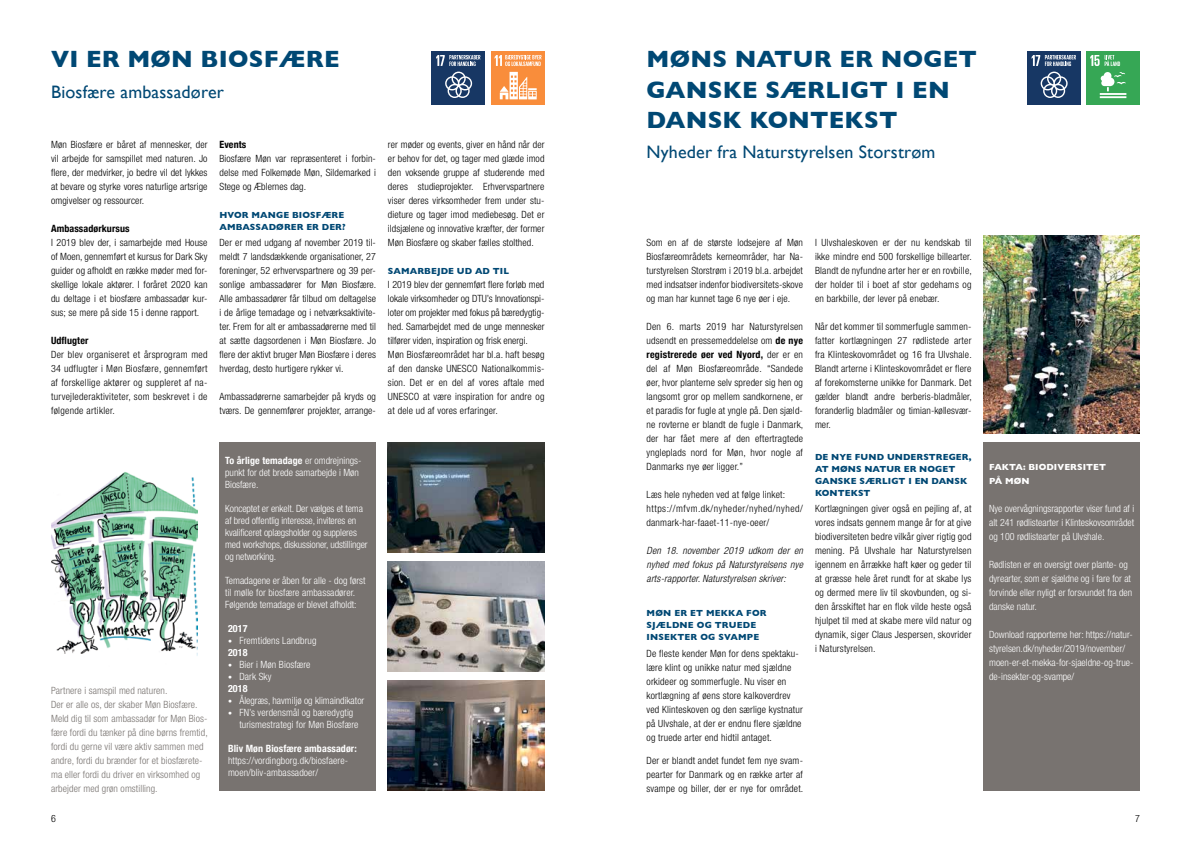
<style>
.page{position:relative;width:1191px;height:842px;background:#fff}
.page>*{position:absolute;margin:0;border:0;box-sizing:border-box;transform-origin:0 0}
.t1{font:700 24px/30px "Gill Sans";letter-spacing:.01em;color:#004874}
.t2{font:18px "Gill Sans";letter-spacing:.01em;color:#004874}
.t3{font:300 condensed 10px/14px "Helvetica Neue";letter-spacing:.02em;color:#000;text-align:justify}
.t4{font:300 condensed 10px/12px "Helvetica Neue";color:#fff}
.t5{font:300 condensed 10px/14px "Helvetica Neue";color:#000}
.t6{font:300 condensed 10px/14px "Helvetica Neue";letter-spacing:.01em;color:#787370}
.t7{font:italic 300 condensed 10px/14px "Helvetica Neue";letter-spacing:.02em;color:#000;text-align:justify}
.t8{font:700 condensed 10px "Helvetica Neue";letter-spacing:.01em;color:#000}
.t9{font:700 condensed 10px "Helvetica Neue";letter-spacing:.01em;color:#fff}
.t10{font:700 9px/12px "Gill Sans";letter-spacing:.01em;color:#004874}
.t11{font:700 9px/14px "Gill Sans";letter-spacing:.01em;color:#fff}
.s1{font-weight:700}
.s2{font-size:8px}
</style>
<div class="page">
<div style="left:432px;top:51px;width:53px;height:53px;background:#173764"></div>
<svg style="left:445px;top:72px;width:27px;height:26px"></svg>
<svg style="left:436px;top:55px;width:44px;height:11px"></svg>
<div style="left:1027px;top:51px;width:53px;height:53px;background:#173764"></div>
<svg style="left:1040px;top:72px;width:27px;height:26px"></svg>
<svg style="left:1031px;top:55px;width:45px;height:11px"></svg>
<div style="left:491px;top:51px;width:53px;height:53px;background:#f98d3b"></div>
<svg style="left:500px;top:72px;width:36px;height:27px"></svg>
<svg style="left:494px;top:55px;width:47px;height:11px"></svg>
<div style="left:1086px;top:51px;width:54px;height:53px;background:#36a755"></div>
<hr style="left:1099px;top:93px;width:27px;height:2px;background:#fff">
<hr style="left:1099px;top:96px;width:27px;height:2px;background:#fff">
<svg style="left:1100px;top:72px;width:25px;height:19px"></svg>
<svg style="left:1090px;top:55px;width:30px;height:11px"></svg>
<div style="left:219px;top:442px;width:157px;height:349px;background:#787370"></div>
<div style="left:983px;top:442px;width:157px;height:349px;background:#787370"></div>
<img style="left:51px;top:472px;width:146px;height:183px">
<img style="left:388px;top:442px;width:156px;height:111px">
<img style="left:388px;top:680px;width:156px;height:111px">
<img style="left:388px;top:561px;width:156px;height:111px">
<img style="left:983px;top:235px;width:157px;height:199px">
<h1 class="t1" style="left:51px;top:44px;width:290px">VI ER MØN BIOSFÆRE</h1>
<h2 class="t2" style="left:51px;top:81px;width:174px">Biosfære ambassadører</h2>
<p class="t3" style="left:51px;top:137px;width:158px">Møn Biosfære er båret af mennesker, der vil arbejde for samspillet med naturen. Jo flere, der medvirker, jo bedre vil det lykkes at bevare og styrke vores naturlige artsrige omgivelser og ressourcer.</p>
<p class="t8" style="left:51px;top:220px;width:80px">Ambassadørkursus</p>
<p class="t3" style="left:51px;top:235px;width:158px">I 2019 blev der, i samarbejde med House of Moen, gennemført et kursus for Dark Sky guider og afholdt en række møder med for&shy;skellige lokale aktører. I foråret 2020 kan du deltage i et biosfære ambassadør kur&shy;sus; se mere på side 15 i denne rapport.</p>
<p class="t8" style="left:51px;top:332px;width:39px">Udflugter</p>
<p class="t3" style="left:51px;top:347px;width:158px">Der blev organiseret et årsprogram med 34 udflugter i Møn Biosfære, gennemført af forskellige aktører og suppleret af na&shy;turvejlederaktiviteter, som beskrevet i de følgende artikler.</p>
<p class="t8" style="left:219px;top:136px;width:28px">Events</p>
<p class="t3" style="left:219px;top:151px;width:158px">Biosfære Møn var repræsenteret i forbin&shy;delse med Folkemøde Møn, Sildemarked i Stege og Æblernes dag.</p>
<p class="t10" style="left:219px;top:209px;width:127px">HVOR MANGE BIOSFÆRE<br>AMBASSADØRER ER DER?</p>
<p class="t3" style="left:219px;top:235px;width:158px">Der er med udgang af november 2019 til&shy;meldt 7 landsdækkende organisationer, 27 foreninger, 52 erhvervspartnere og 39 per&shy;sonlige ambassadører for Møn Biosfære.<br>Alle ambassadører får tilbud om deltagelse i de årlige temadage og i netværksaktivite&shy;ter. Frem for alt er ambassadørerne med til at sætte dagsordenen i Møn Biosfære. Jo flere der aktivt bruger Møn Biosfære i deres hverdag, desto hurtigere rykker vi.</p>
<p class="t3" style="left:219px;top:389px;width:158px">Ambassadørerne samarbejder på kryds og tværs. De gennemfører projekter, arrange-</p>
<p class="t3" style="left:388px;top:137px;width:158px">rer møder og events, giver en hånd når der er behov for det, og tager med glæde imod den voksende gruppe af studerende med deres studieprojekter. Erhvervspartnere viser deres virksomheder frem under stu&shy;dieture og tager imod mediebesøg. Det er ildsjælene og innovative kræfter, der former Møn Biosfære og skaber fælles stolthed.</p>
<p class="t10" style="left:388px;top:265px;width:123px">SAMARBEJDE UD AD TIL</p>
<p class="t5" style="left:388px;top:277px;width:158px">I 2019 blev der gennemført flere forløb med lokale virksomheder og DTU’s Innovationspi&shy;loter om projekter med fokus på bæredygtig&shy;hed. Samarbejdet med de unge mennesker tilfører viden, inspiration og frisk energi.<br>Møn Biosfæreområdet har bl.a. haft besøg af den danske UNESCO Nationalkommis&shy;sion. Det er en del af vores aftale med UNESCO at være inspiration for andre og at dele ud af vores erfaringer.</p>
<p class="t6" style="left:51px;top:683px;width:158px">Partnere i samspil med naturen.<br>Der er alle os, der skaber Møn Biosfære.<br>Meld dig til som ambassadør for Møn Bios&shy;fære fordi du tænker på dine børns fremtid, fordi du gerne vil være aktiv sammen med andre, fordi du brænder for et biosfærete&shy;ma eller fordi du driver en virksomhed og arbejder med grøn omstilling.</p>
<p class="t4" style="left:225px;top:454px;width:138px"><span class="s1">To årlige temadage</span> er omdrejnings&shy;punkt for det brede samarbejde i Møn<br>Biosfære.</p>
<p class="t4" style="left:225px;top:502px;width:144px">Konceptet er enkelt. Der vælges et tema af bred offentlig interesse, inviteres en kvalificeret oplægsholder og suppleres med workshops, diskussioner, udstillinger og networking.</p>
<p class="t4" style="left:225px;top:574px;width:142px">Temadagene er åben for alle - dog først til mølle for biosfære ambassadører.<br>Følgende temadage er blevet afholdt:</p>
<p class="t9" style="left:228px;top:620px;width:21px">2017</p>
<p class="t4" style="left:228px;top:634px;width:90px"><span class="s2">•</span> Fremtidens Landbrug<br><span class="s1">2018</span></p>
<p class="t4" style="left:228px;top:658px;width:84px"><span class="s2">•</span> Bier i Møn Biosfære</p>
<p class="t4" style="left:228px;top:670px;width:45px"><span class="s2">•</span> Dark Sky<br><span class="s1">2018</span></p>
<p class="t4" style="left:228px;top:694px;width:138px"><span class="s2">•</span> Ålegræs, havmiljø og klimaindikator</p>
<p class="t4" style="left:239px;top:706px;width:121px;text-indent:-11px"><span class="s2">•</span> FN’s verdensmål og bæredygtig turismestrategi for Møn Biosfære</p>
<p class="t9" style="left:228px;top:740px;width:130px">Bliv Møn Biosfære ambassadør:</p>
<p class="t4" style="left:228px;top:754px;width:121px">https://vordingborg.dk/biosfaere&shy;moen/bliv-ambassadoer/</p>
<h1 class="t1" style="left:646px;top:44px;width:332px">MØNS NATUR ER NOGET<br>GANSKE SÆRLIGT I EN<br>DANSK KONTEKST</h1>
<h2 class="t2" style="left:646px;top:141px;width:290px">Nyheder fra Naturstyrelsen Storstrøm</h2>
<p class="t3" style="left:646px;top:235px;width:158px">Som en af de største lodsejere af Møn Biosfæreområdets kerneområder, har Na&shy;turstyrelsen Storstrøm i 2019 bl.a. arbejdet med indsatser indenfor biodiversitets-skove og man har kunnet tage 6 nye øer i eje.</p>
<p class="t3" style="left:646px;top:319px;width:158px">Den 6. marts 2019 har Naturstyrelsen udsendt en pressemeddelelse om <span class="s1">de nye registrerede øer ved Nyord,</span> der er en del af Møn Biosfæreområde. “Sandede øer, hvor planterne selv spreder sig hen og langsomt gror op mellem sandkornene, er et paradis for fugle at yngle på. Den sjæld&shy;ne rovterne er blandt de fugle i Danmark, der har fået mere af den eftertragtede yngleplads nord for Møn, hvor nogle af Danmarks nye øer ligger.”</p>
<p class="t3" style="left:646px;top:487px;width:158px;text-align:left">Læs hele nyheden ved at følge linket: https://mfvm.dk/nyheder/nyhed/nyhed/ danmark-har-faaet-11-nye-oeer/</p>
<p class="t7" style="left:646px;top:543px;width:158px">Den 18. november 2019 udkom der en nyhed med fokus på Naturstyrelsens nye arts-rapporter. Naturstyrelsen skriver:</p>
<p class="t10" style="left:646px;top:607px;width:121px">MØN ER ET MEKKA FOR<br>SJÆLDNE OG TRUEDE<br>INSEKTER OG SVAMPE</p>
<p class="t3" style="left:646px;top:646px;width:158px;text-align:left">De fleste kender Møn for dens spektaku&shy;lære klint og unikke natur med sjældne orkideer og sommerfugle. Nu viser en kortlægning af øens store kalkoverdrev ved Klinteskoven og den særlige kystnatur på Ulvshale, at der er endnu flere sjældne og truede arter end hidtil antaget.</p>
<p class="t3" style="left:646px;top:753px;width:158px">Der er blandt andet fundet fem nye svam&shy;pearter for Danmark og en række arter af svampe og biller, der er nye for området.</p>
<p class="t3" style="left:815px;top:235px;width:158px">I Ulvshaleskoven er der nu kendskab til ikke mindre end 500 forskellige billearter.<br>Blandt de nyfundne arter her er en rovbille, der holder til i boet af stor gedehams og en barkbille, der lever på enebær.</p>
<p class="t3" style="left:815px;top:319px;width:158px">Når det kommer til sommerfugle sammen&shy;fatter kortlægningen 27 rødlistede arter fra Klinteskovområdet og 16 fra Ulvshale.<br>Blandt arterne i Klinteskovområdet er flere af forekomsterne unikke for Danmark. Det gælder blandt andre berberis-bladmåler, foranderlig bladmåler og timian-køllesvær&shy;mer.</p>
<p class="t10" style="left:815px;top:451px;width:158px">DE NYE FUND UNDERSTREGER,<br>AT MØNS NATUR ER NOGET<br>GANSKE SÆRLIGT I EN DANSK<br>KONTEKST</p>
<p class="t3" style="left:815px;top:501px;width:158px">Kortlægningen giver også en pejling af, at vores indsats gennem mange år for at give biodiversiteten bedre vilkår giver rigtig god mening. På Ulvshale har Naturstyrelsen igennem en årrække haft køer og geder til at græsse hele året rundt for at skabe lys og dermed mere liv til skovbunden, og si&shy;den årsskiftet har en flok vilde heste også hjulpet til med at skabe mere vild natur og dynamik, siger Claus Jespersen, skovrider i Naturstyrelsen.</p>
<p class="t11" style="left:989px;top:460px;width:118px">FAKTA: BIODIVERSITET<br>PÅ MØN</p>
<p class="t4" style="left:989px;top:501px;width:147px;line-height:14px;text-align:justify">Nye overvågningsrapporter viser fund af i alt 241 rødlistearter i Klinteskovsområdet og 100 rødlistearter på Ulvshale.</p>
<p class="t4" style="left:989px;top:557px;width:145px;line-height:14px">Rødlisten er en oversigt over plante- og dyrearter, som er sjældne og i fare for at forvinde eller nyligt er forsvundet fra den danske natur.</p>
<p class="t4" style="left:989px;top:627px;width:146px;line-height:14px">Download rapporterne her: https://natur&shy;styrelsen.dk/nyheder/2019/november/ moen-er-et-mekka-for-sjaeldne-og-true&shy;de-insekter-og-svampe/</p>
<p class="t3" style="left:51px;top:811px;width:6px">6</p>
<p class="t3" style="left:1135px;top:811px;width:6px">7</p>
</div>
